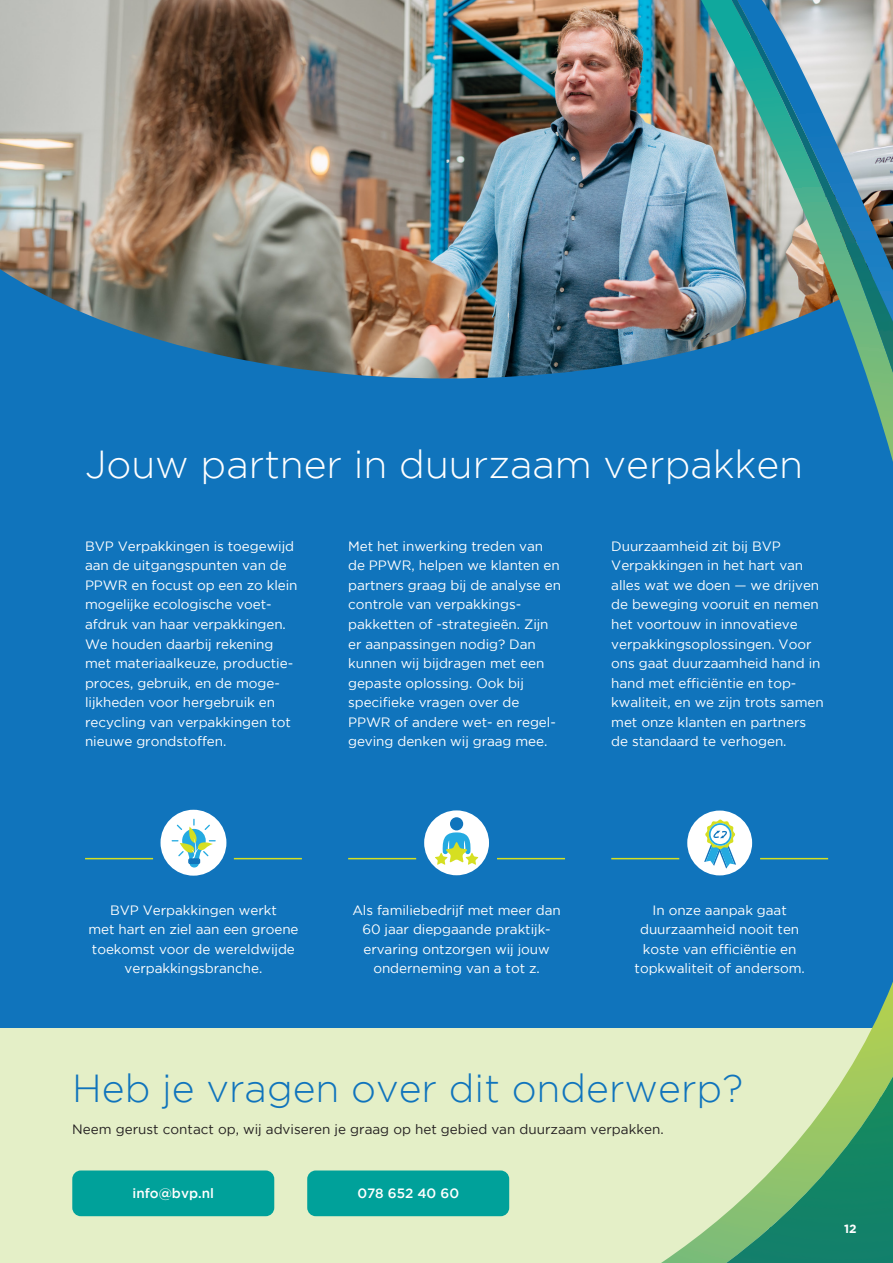
<style>
.page{position:relative;width:893px;height:1263px;background:#fff}
.page>*{position:absolute;margin:0;border:0;box-sizing:border-box;transform-origin:0 0}
.t1{font:300 39px "Gotham";color:#fff}
.t2{font:300 39px "Gotham";color:#1074bc}
.t3{font:13.5px/19.5px "Gotham";letter-spacing:-.005em;color:#fff;text-align:center}
.t4{font:13.5px "Gotham";color:#231f20}
.t5{font:500 13.5px "Gotham";color:#fff}
.t6{font:700 12px "Gotham";color:#fff}
</style>
<div class="page">
<div style="left:0;top:112px;width:893px;height:1151px;background:#1074bc"></div>
<div style="left:0;top:1028px;width:893px;height:235px;background:#e4efc7"></div>
<img style="left:0;top:0;width:661px;height:378px">
<svg style="left:661px;top:0;width:232px;height:1263px"></svg>
<img style="left:737px;top:0;width:156px;height:322px">
<img style="left:731px;top:0;width:27px;height:39px">
<img style="left:751px;top:36px;width:100px;height:222px">
<img style="left:837px;top:201px;width:56px;height:172px">
<img style="left:886px;top:795px;width:7px;height:36px">
<img style="left:879px;top:1076px;width:14px;height:21px">
<img style="left:825px;top:1097px;width:68px;height:166px">
<img style="left:769px;top:1169px;width:77px;height:94px">
<img style="left:726px;top:1227px;width:52px;height:36px">
<div style="left:161px;top:810px;width:65px;height:66px;background:#fff;border-radius:50%"></div>
<svg style="left:172px;top:819px;width:44px;height:48px"></svg>
<hr style="left:85px;top:858px;width:68px;height:1px;background:#d6df21">
<hr style="left:234px;top:858px;width:68px;height:1px;background:#d6df21">
<div style="left:424px;top:810px;width:65px;height:65px;background:#fff;border-radius:50%"></div>
<div style="left:450px;top:817px;width:13px;height:13px;background:#1074bc;border-radius:50%"></div>
<svg style="left:435px;top:832px;width:43px;height:33px"></svg>
<div style="left:687px;top:810px;width:65px;height:65px;background:#fff;border-radius:50%"></div>
<svg style="left:704px;top:819px;width:32px;height:49px"></svg>
<div style="left:72px;top:1170px;width:202px;height:46px;background:#00a19a;border-radius:9px"></div>
<div style="left:307px;top:1170px;width:202px;height:46px;background:#00a19a;border-radius:9px"></div>
<hr style="left:348px;top:858px;width:68px;height:1px;background:#d6df21">
<hr style="left:497px;top:858px;width:68px;height:1px;background:#d6df21">
<hr style="left:611px;top:858px;width:68px;height:1px;background:#d6df21">
<hr style="left:760px;top:858px;width:68px;height:1px;background:#d6df21">
<p class="t1" style="left:85px;top:443px;width:720px">Jouw partner in duurzaam verpakken</p>
<p class="t3" style="left:85px;top:536px;width:214px;text-align:left">BVP Verpakkingen is toegewijd aan de uitgangspunten van de<br>PPWR en focust op een zo klein mogelijke ecologische voet&shy;afdruk van haar verpakkingen.<br>We houden daarbij rekening met materiaalkeuze, productie&shy;proces, gebruik, en de moge&shy;lijkheden voor hergebruik en recycling van verpakkingen tot nieuwe grondstoffen.</p>
<p class="t3" style="left:348px;top:536px;width:214px;text-align:left">Met het inwerking treden van de PPWR, helpen we klanten en partners graag bij de analyse en controle van verpakkings&shy;pakketten of -strategieën. Zijn er aanpassingen nodig? Dan kunnen wij bijdragen met een gepaste oplossing. Ook bij specifieke vragen over de<br>PPWR of andere wet- en regel&shy;geving denken wij graag mee.</p>
<p class="t3" style="left:611px;top:536px;width:214px;text-align:left">Duurzaamheid zit bij BVP<br>Verpakkingen in het hart van alles wat we doen — we drijven de beweging vooruit en nemen het voortouw in innovatieve verpakkingsoplossingen. Voor ons gaat duurzaamheid hand in hand met efficiëntie en top&shy;kwaliteit, en we zijn trots samen met onze klanten en partners de standaard te verhogen.</p>
<p class="t3" style="left:88px;top:900px;width:212px">BVP Verpakkingen werkt<br>met hart en ziel aan een groene toekomst voor de wereldwijde verpakkingsbranche.</p>
<p class="t3" style="left:352px;top:900px;width:210px">Als familiebedrijf met meer dan<br>60 jaar diepgaande praktijk&shy;ervaring ontzorgen wij jouw onderneming van a tot z.</p>
<p class="t3" style="left:635px;top:900px;width:172px">In onze aanpak gaat duurzaamheid nooit ten koste van efficiëntie en topkwaliteit of andersom.</p>
<p class="t2" style="left:72px;top:1067px;width:672px">Heb je vragen over dit onderwerp?</p>
<p class="t4" style="left:72px;top:1122px;width:593px">Neem gerust contact op, wij adviseren je graag op het gebied van duurzaam verpakken.</p>
<p class="t5" style="left:133px;top:1186px;width:83px">info@bvp.nl</p>
<p class="t5" style="left:357px;top:1186px;width:103px">078 652 40 60</p>
<p class="t6" style="left:844px;top:1222px;width:14px">12</p>
</div>
